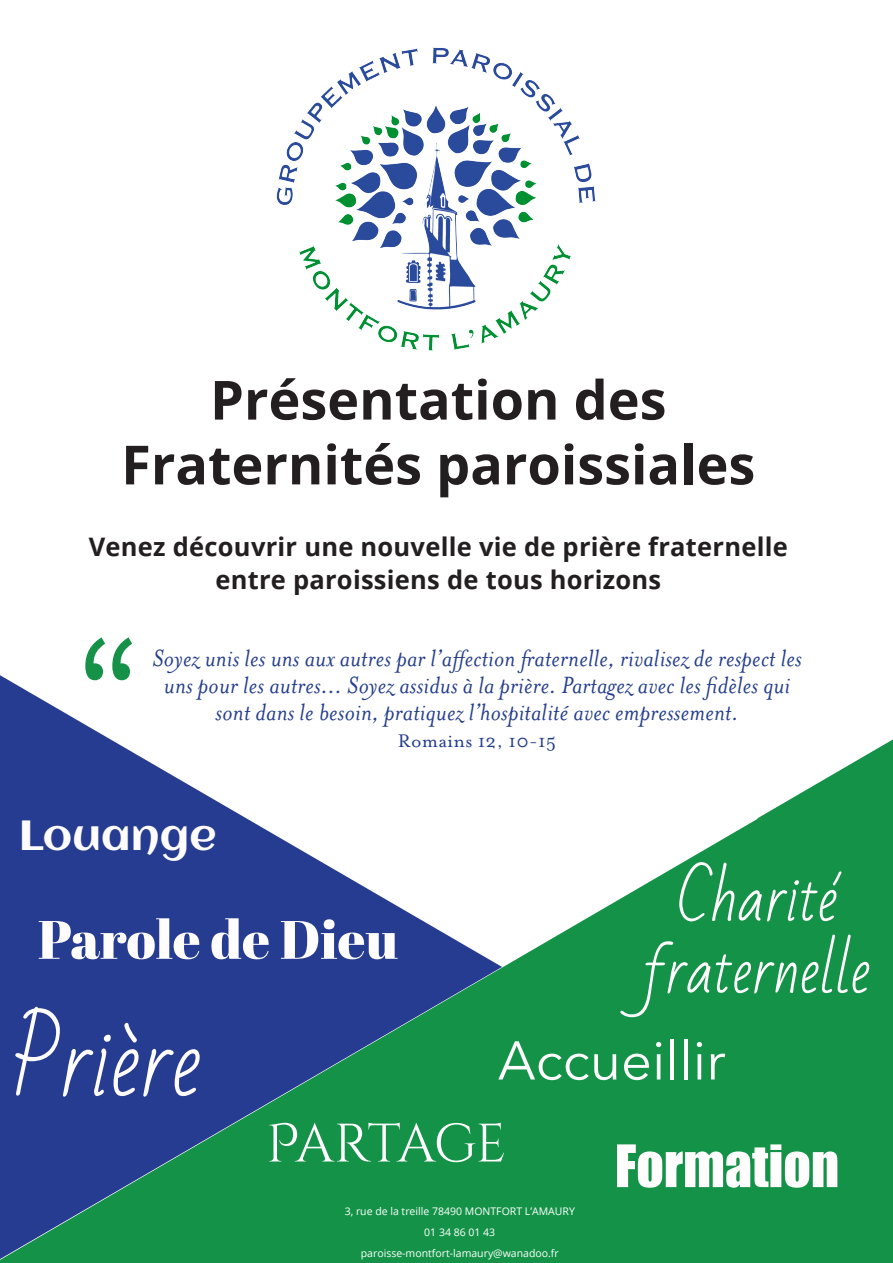
<style>
.page{position:relative;width:893px;height:1263px;background:#fff}
.page>*{position:absolute;margin:0;border:0;box-sizing:border-box;transform-origin:0 0}
.t1{font:90px "Bad Script";color:#fefcfd}
.t2{font:60px "Bad Script";color:#fefcfd}
.Heading_1___36pt{font:700 54px "Open Sans";color:#231f20}
.t3{font:54px "Abril Fatface";color:#fefcfd}
.t4{font:54px "Avenir Next";color:#fefcfd}
.t5{font:54px "Impact";color:#fefcfd}
.t6{font:54px "Cinzel Decorative";letter-spacing:-.045em;color:#fefcfd}
.t7{font:42px "Aclonica";color:#fefcfd}
.Body___12pt{font:italic 27px/27px "Mrs Eaves OT";letter-spacing:.01em;color:#253e8c;text-align:center}
.Body___12pt-2{font:700 25.5px "Open Sans";letter-spacing:.01em;color:#231f20}
.Body___12pt-3{font:21px "Mrs Eaves OT";letter-spacing:.01em;color:#253e8c}
.Body___7pt{font:10.5px "Open Sans";color:#fff}
</style>
<div class="page">
<div style="left:0;top:820px;width:893px;height:443px;background:#149348"></div>
<svg style="left:0;top:675px;width:502px;height:584px"></svg>
<svg style="left:756px;top:739px;width:137px;height:241px"></svg>
<svg style="left:502px;top:821px;width:255px;height:297px;fill:#149348"></svg>
<img style="left:276px;top:47px;width:320px;height:304px">
<svg style="left:85px;top:637px;width:47px;height:43px"></svg>
<p class="Heading_1___36pt" style="left:210px;top:362px;width:458px">Présentation des</p>
<p class="Heading_1___36pt" style="left:121px;top:427px;width:636px">Fraternités paroissiales</p>
<p class="Body___12pt-2" style="left:89px;top:529px;width:701px">Venez découvrir une nouvelle vie de prière fraternelle</p>
<p class="Body___12pt-2" style="left:215px;top:562px;width:447px">entre paroissiens de tous horizons</p>
<p class="Body___12pt" style="left:152px;top:644px;width:651px">Soyez unis les uns aux autres par l’affection fraternelle, rivalisez de respect les uns pour les autres... Soyez assidus à la prière. Partagez avec les fidèles qui sont dans le besoin, pratiquez l’hospitalité avec empressement.</p>
<p class="Body___12pt-3" style="left:398px;top:729px;width:160px">Romains 12, 10-15</p>
<p class="t7" style="left:19px;top:806px;width:199px">Louange</p>
<p class="t3" style="left:38px;top:902px;width:362px">Parole de Dieu</p>
<p class="t1" style="left:11px;top:1011px;width:191px">Prière</p>
<p class="t2" style="left:677px;top:865px;width:161px">Charité</p>
<p class="t2" style="left:645px;top:937px;width:227px">fraternelle</p>
<p class="t4" style="left:498px;top:1015px;width:229px">Accueillir</p>
<p class="t6" style="left:266px;top:1110px;width:242px">PARTAGE</p>
<p class="Body___7pt" style="left:345px;top:1204px;width:232px">3, rue de la treille 78490 MONTFORT L’AMAURY</p>
<p class="Body___7pt" style="left:424px;top:1225px;width:72px">01 34 86 01 43</p>
<p class="Body___7pt" style="left:361px;top:1246px;width:199px">paroisse-montfort-lamaury@wanadoo.fr</p>
<p class="t5" style="left:615px;top:1124px;width:226px">Formation</p>
</div>
